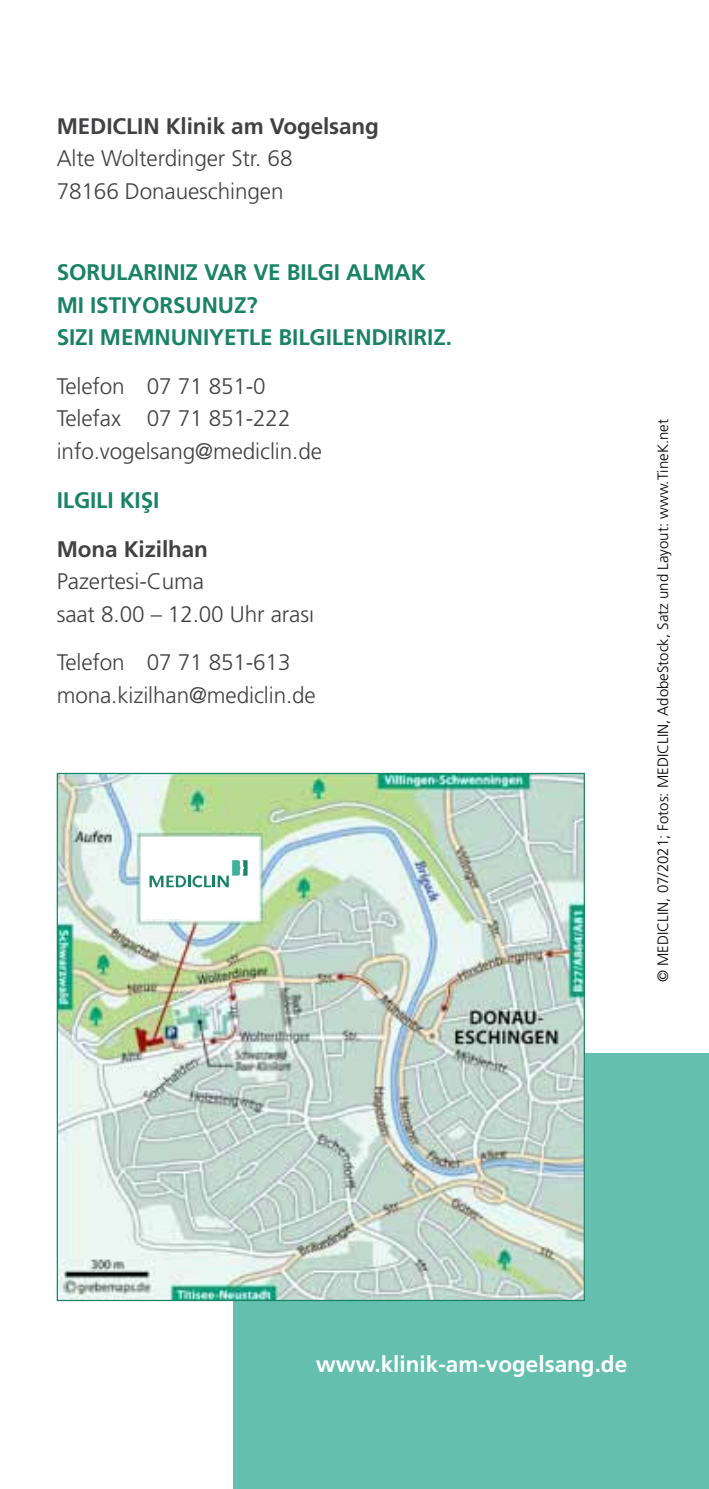
<style>
.page{position:relative;width:709px;height:1489px;background:#fff}
.page>*{position:absolute;margin:0;border:0;box-sizing:border-box;transform-origin:0 0}
.t1{font:300 22.5px/32.5px "Frutiger LT Pro";letter-spacing:-.005em;color:#414042}
.t2{font:700 22.5px/32.5px "Frutiger LT Pro";letter-spacing:-.005em;color:#1a8265}
.t3{font:700 22.5px "Frutiger LT Pro";letter-spacing:-.005em;color:#414042}
.t4{font:700 22.5px "Frutiger LT Pro";color:#fff}
.t5{font:300 15px "Frutiger LT Pro";color:#000}
</style>
<div class="page">
<div style="left:234px;top:1052px;width:475px;height:436px;background:#65bfaf"></div>
<img style="left:59px;top:774px;width:524px;height:524px">
<div style="left:141px;top:837px;width:118px;height:81px;background:#fff"></div>
<svg style="left:149px;top:860px;width:98px;height:27px"></svg>
<p class="t3" style="left:57px;top:113px;width:324px">M EDICLIN KLINIK AM VOGELSANG</p>
<p class="t1" style="left:57px;top:142px;width:237px">Alte Wolterdinger Str. 68<br>78166 Donaueschingen</p>
<p class="t2" style="left:57px;top:256px;width:397px">SORULARINIZ VAR VE BILGI ALMAK<br>MI ISTIYORSUNUZ?<br>SIZI MEMNUNIYETLE BILGILENDIRIRIZ.</p>
<p class="t1" style="left:57px;top:370px;width:267px">Telefon 07 71 851-0<br>Telefax 07 71 851-222 info.vogelsang@mediclin.de</p>
<p class="t2" style="left:57px;top:483px;width:104px">ILGILI KIŞI</p>
<p class="t3" style="left:57px;top:535px;width:153px">MONA KIZILHAN</p>
<p class="t1" style="left:57px;top:565px;width:259px">Pazertesi-Cuma<br>saat 8.00 – 12.00 Uhr arası</p>
<p class="t1" style="left:57px;top:646px;width:261px">Telefon 07 71 851-613 mona.kizilhan@mediclin.de</p>
<p class="t5" style="left:654px;top:981px;width:564px;rotate:-90deg">© MediClin, 07/2021; Fotos: MEDICLIN, AdobeStock, Satz und Layout: www.TineK.net</p>
<p class="t4" style="left:316px;top:1350px;width:313px">WWW.KLINIK-AM-VOGELSANG.DE</p>
</div>
